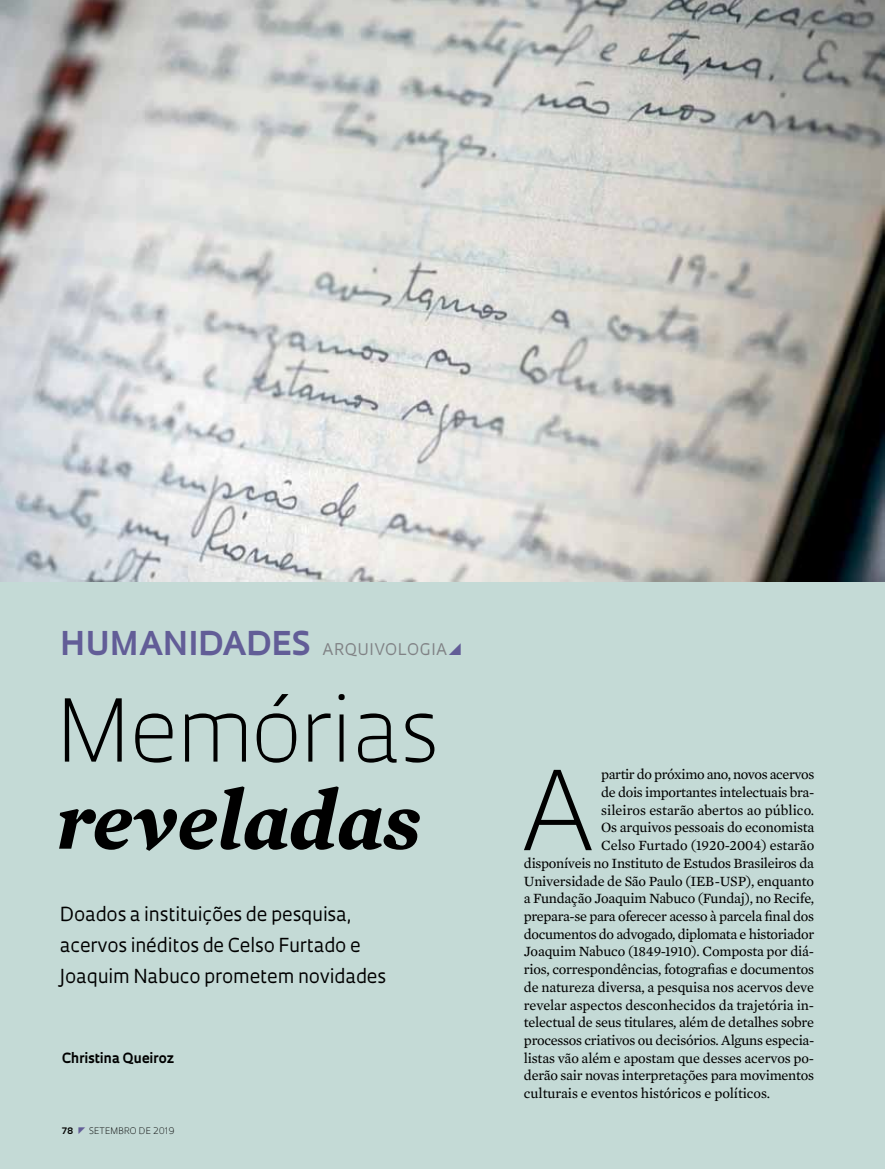
<style>
.page{position:relative;width:885px;height:1169px;background:#fff}
.page>*{position:absolute;margin:0;border:0;box-sizing:border-box;transform-origin:0 0}
.t1{font:300 106.65px "Oculum";color:#000}
.t2{font:italic 700 84px "Mercury Text G2";letter-spacing:-.01em;color:#000}
.t3{font:300 84px "Oculum";letter-spacing:-.01em;color:#000}
.t4{font:18.75px/30.9px "Oculum";letter-spacing:-.01em;color:#000}
.t5{font:15.6px "Oculum";letter-spacing:.03em;color:#808285}
.t6{font:14.4px "Mercury Text G2";letter-spacing:-.015em;color:#000}
.t7{font:700 13.65px "Oculum";color:#000}
.t8{font:300 8.7px "Oculum";letter-spacing:.015em;color:#000}
.t9{font:700 8.7px "Oculum";color:#000}
.s1{font-weight:700;font-size:31.95px;color:#625d97}
</style>
<div class="page">
<div style="left:0;top:0;width:885px;height:1168px;background:#c4dad6"></div>
<img style="left:0;top:0;width:885px;height:582px">
<p class="t5" style="left:60px;top:639px;width:389px"><span class="s1">humanidades</span> arquivologia</p>
<h2 class="t3" style="left:57px;top:673px;width:385px">MEMÓRIAS</h2>
<h2 class="t2" style="left:57px;top:757px;width:366px">reveladas</h2>
<h3 class="t4" style="left:60px;top:898px;width:328px">Doados a instituições de pesquisa, acervos inéditos de Celso Furtado e<br>Joaquim Nabuco prometem novidades</h3>
<p class="t7" style="left:62px;top:1048px;width:114px">Christina Queiroz</p>
<p class="t9" style="left:62px;top:1124px;width:13px">78</p>
<p class="t8" style="left:89px;top:1124px;width:87px">SETEM BRO DE 2019</p>
<h1 class="t1" style="left:521px;top:737px;width:77px">A</h1>
<p class="t6" style="left:601px;top:764px;width:215px">partir do próximo ano, novos acervos</p>
<p class="t6" style="left:601px;top:782px;width:215px">de dois importantes intelectuais bra-</p>
<p class="t6" style="left:601px;top:799px;width:214px">sileiros estarão abertos ao público.</p>
<p class="t6" style="left:601px;top:817px;width:215px">Os arquivos pessoais do economista</p>
<p class="t6" style="left:601px;top:835px;width:215px">Celso Furtado (1920-2004) estarão</p>
<p class="t6" style="left:524px;top:852px;width:292px">disponíveis no Instituto de Estudos Brasileiros da</p>
<p class="t6" style="left:524px;top:870px;width:292px">Universidade de São Paulo (IEB-USP), enquanto</p>
<p class="t6" style="left:524px;top:888px;width:292px">a Fundação Joaquim Nabuco (Fundaj), no Recife,</p>
<p class="t6" style="left:524px;top:905px;width:292px">prepara-se para oferecer acesso à parcela final dos</p>
<p class="t6" style="left:524px;top:923px;width:292px">documentos do advogado, diplomata e historiador</p>
<p class="t6" style="left:524px;top:941px;width:292px">Joaquim Nabuco (1849-1910). Composta por diá-</p>
<p class="t6" style="left:524px;top:958px;width:292px">rios, correspondências, fotografias e documentos</p>
<p class="t6" style="left:524px;top:976px;width:292px">de natureza diversa, a pesquisa nos acervos deve</p>
<p class="t6" style="left:524px;top:994px;width:292px">revelar aspectos desconhecidos da trajetória in-</p>
<p class="t6" style="left:524px;top:1012px;width:292px">telectual de seus titulares, além de detalhes sobre</p>
<p class="t6" style="left:524px;top:1029px;width:292px">processos criativos ou decisórios. Alguns especia-</p>
<p class="t6" style="left:524px;top:1047px;width:292px">listas vão além e apostam que desses acervos po-</p>
<p class="t6" style="left:524px;top:1065px;width:292px">derão sair novas interpretações para movimentos</p>
<p class="t6" style="left:524px;top:1082px;width:248px">culturais e eventos históricos e políticos.</p>
</div>
